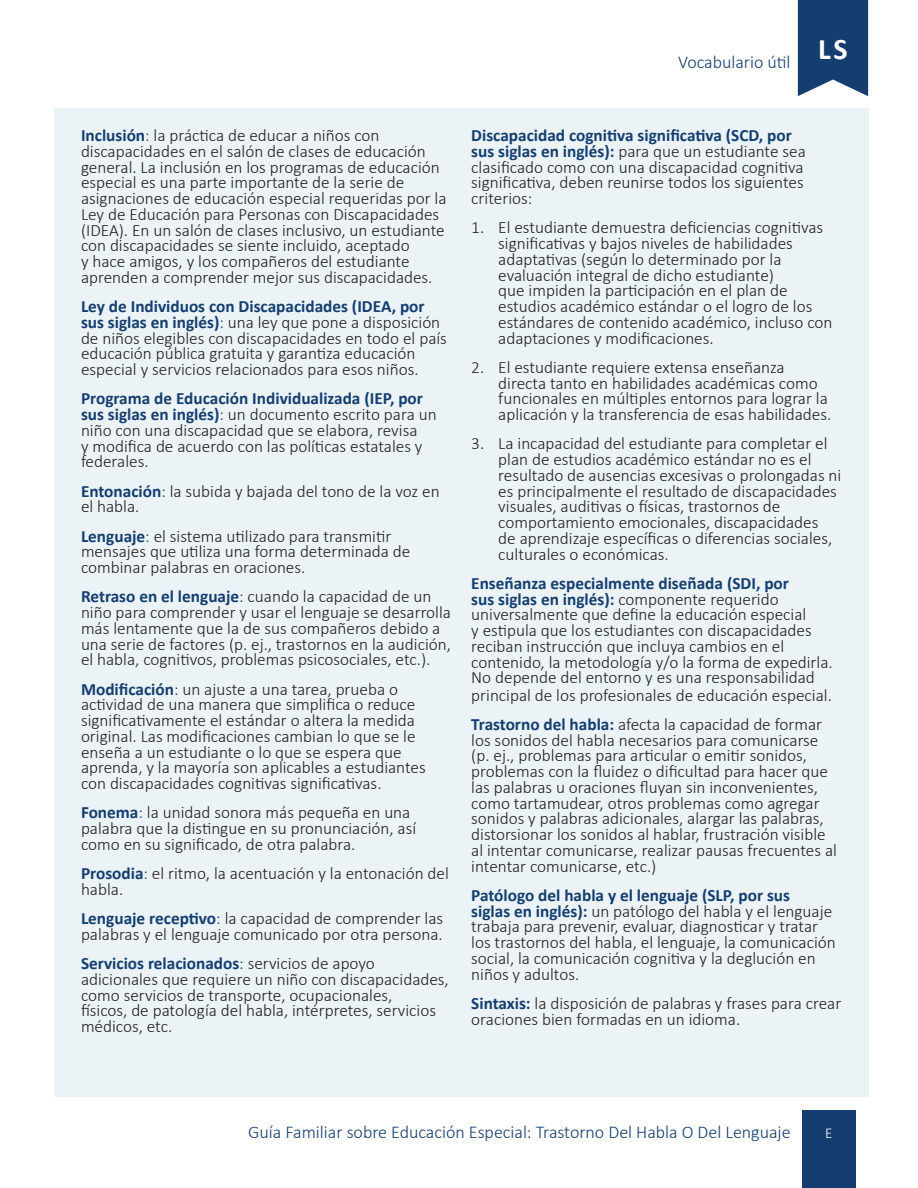
<style>
.page{position:relative;width:918px;height:1188px;background:#fff}
.page>*{position:absolute;margin:0;border:0;box-sizing:border-box;transform-origin:0 0}
.t1{font:700 30px "Calibri";color:#fff}
.t2{font:300 18px "Calibri";color:#163d6f}
.vocab_term{font:300 17.25px/15.8px "Calibri";color:#231f20}
.t3{font:300 15px "Calibri";color:#fff}
.s1{font-weight:700;color:#143e6f}
.s2{color:#143e6f}
</style>
<div class="page">
<div style="left:54px;top:108px;width:814px;height:988px;background:#ebf3f6"></div>
<svg style="left:798px;top:0;width:70px;height:96px;background:#294d7b"></svg>
<div style="left:802px;top:1111px;width:54px;height:77px;background:#163d6f"></div>
<p class="t2" style="left:678px;top:50px;width:114px">Vocabulario útil</p>
<h1 class="t1" style="left:818px;top:28px;width:31px">LS</h1>
<p class="vocab_term" style="left:81px;top:127px;width:367px"><span class="s1">Inclusión</span><span class="s2">:</span> la práctica de educar a niños con discapacidades en el salón de clases de educación general. La inclusión en los programas de educación especial es una parte importante de la serie de asignaciones de educación especial requeridas por la Ley de Educación para Personas con Discapacidades (IDEA). En un salón de clases inclusivo, un estudiante con discapacidades se siente incluido, aceptado<br>y hace amigos, y los compañeros del estudiante aprenden a comprender mejor sus discapacidades.</p>
<p class="vocab_term" style="left:81px;top:298px;width:367px"><span class="s1">Ley de Individuos con Discapacidades (IDEA, por sus siglas en inglés)</span><span class="s2">:</span> una ley que pone a disposición de niños elegibles con discapacidades en todo el país educación pública gratuita y garantiza educación especial y servicios relacionados para esos niños.</p>
<p class="vocab_term" style="left:81px;top:391px;width:357px"><span class="s1">Programa de Educación Individualizada (IEP, por sus siglas en inglés)</span><span class="s2">:</span> un documento escrito para un niño con una discapacidad que se elabora, revisa<br>y modifica de acuerdo con las políticas estatales y federales.</p>
<p class="vocab_term" style="left:81px;top:483px;width:360px"><span class="s1">Entonación</span><span class="s2">:</span> la subida y bajada del tono de la voz en el habla.</p>
<p class="vocab_term" style="left:81px;top:528px;width:331px"><span class="s1">Lenguaje</span><span class="s2">:</span> el sistema utilizado para transmitir mensajes que utiliza una forma determinada de combinar palabras en oraciones.</p>
<p class="vocab_term" style="left:81px;top:589px;width:372px"><span class="s1">Retraso en el lenguaje</span><span class="s2">:</span> cuando la capacidad de un niño para comprender y usar el lenguaje se desarrolla más lentamente que la de sus compañeros debido a una serie de factores (p. ej., trastornos en la audición, el habla, cognitivos, problemas psicosociales, etc.).</p>
<p class="vocab_term" style="left:81px;top:681px;width:346px"><span class="s1">Modificación</span><span class="s2">:</span> un ajuste a una tarea, prueba o actividad de una manera que simplifica o reduce significativamente el estándar o altera la medida original. Las modificaciones cambian lo que se le enseña a un estudiante o lo que se espera que aprenda, y la mayoría son aplicables a estudiantes con discapacidades cognitivas significativas.</p>
<p class="vocab_term" style="left:81px;top:805px;width:337px"><span class="s1">Fonema</span><span class="s2">:</span> la unidad sonora más pequeña en una palabra que la distingue en su pronunciación, así como en su significado, de otra palabra.</p>
<p class="vocab_term" style="left:81px;top:865px;width:369px"><span class="s1">Prosodia</span><span class="s2">:</span> el ritmo, la acentuación y la entonación del habla.</p>
<p class="vocab_term" style="left:81px;top:910px;width:364px"><span class="s1">Lenguaje receptivo</span><span class="s2">:</span> la capacidad de comprender las palabras y el lenguaje comunicado por otra persona.</p>
<p class="vocab_term" style="left:81px;top:955px;width:369px"><span class="s1">Servicios relacionados</span><span class="s2">:</span> servicios de apoyo adicionales que requiere un niño con discapacidades, como servicios de transporte, ocupacionales,<br>físicos, de patología del habla, intérpretes, servicios médicos, etc.</p>
<p class="vocab_term" style="left:471px;top:127px;width:336px"><span class="s1">Discapacidad cognitiva significativa (SCD, por sus siglas en inglés):</span> para que un estudiante sea clasificado como con una discapacidad cognitiva significativa, deben reunirse todos los siguientes criterios:</p>
<p class="vocab_term" style="left:498px;top:220px;width:336px;text-indent:-27px">1. El estudiante demuestra deficiencias cognitivas significativas y bajos niveles de habilidades adaptativas (según lo determinado por la evaluación integral de dicho estudiante)<br>que impiden la participación en el plan de estudios académico estándar o el logro de los estándares de contenido académico, incluso con adaptaciones y modificaciones.</p>
<p class="vocab_term" style="left:498px;top:359px;width:334px;text-indent:-27px">2. El estudiante requiere extensa enseñanza directa tanto en habilidades académicas como funcionales en múltiples entornos para lograr la aplicación y la transferencia de esas habilidades.</p>
<p class="vocab_term" style="left:498px;top:436px;width:345px;text-indent:-27px">3. La incapacidad del estudiante para completar el plan de estudios académico estándar no es el resultado de ausencias excesivas o prolongadas ni es principalmente el resultado de discapacidades visuales, auditivas o físicas, trastornos de comportamiento emocionales, discapacidades<br>de aprendizaje específicas o diferencias sociales, culturales o económicas.</p>
<p class="vocab_term" style="left:471px;top:575px;width:363px"><span class="s1">Enseñanza especialmente diseñada (SDI, por<br>sus siglas en inglés):</span> componente requerido universalmente que define la educación especial<br>y estipula que los estudiantes con discapacidades reciban instrucción que incluya cambios en el contenido, la metodología y/o la forma de expedirla.<br>No depende del entorno y es una responsabilidad principal de los profesionales de educación especial.</p>
<p class="vocab_term" style="left:471px;top:716px;width:367px"><span class="s1">Trastorno del habla:</span> afecta la capacidad de formar los sonidos del habla necesarios para comunicarse (p. ej., problemas para articular o emitir sonidos, problemas con la fluidez o dificultad para hacer que las palabras u oraciones fluyan sin inconvenientes, como tartamudear, otros problemas como agregar sonidos y palabras adicionales, alargar las palabras, distorsionar los sonidos al hablar, frustración visible al intentar comunicarse, realizar pausas frecuentes al intentar comunicarse, etc.)</p>
<p class="vocab_term" style="left:471px;top:887px;width:366px"><span class="s1">Patólogo del habla y el lenguaje (SLP, por sus<br>siglas en inglés):</span> un patólogo del habla y el lenguaje trabaja para prevenir, evaluar, diagnosticar y tratar los trastornos del habla, el lenguaje, la comunicación social, la comunicación cognitiva y la deglución en niños y adultos.</p>
<p class="vocab_term" style="left:471px;top:995px;width:372px"><span class="s1">Sintaxis:</span> la disposición de palabras y frases para crear oraciones bien formadas en un idioma.</p>
<p class="t2" style="left:248px;top:1121px;width:544px">Guía Familiar sobre Educación Especial: Trastorno Del Habla O Del Lenguaje</p>
<p class="t3" style="left:825px;top:1124px;width:9px">E</p>
</div>
